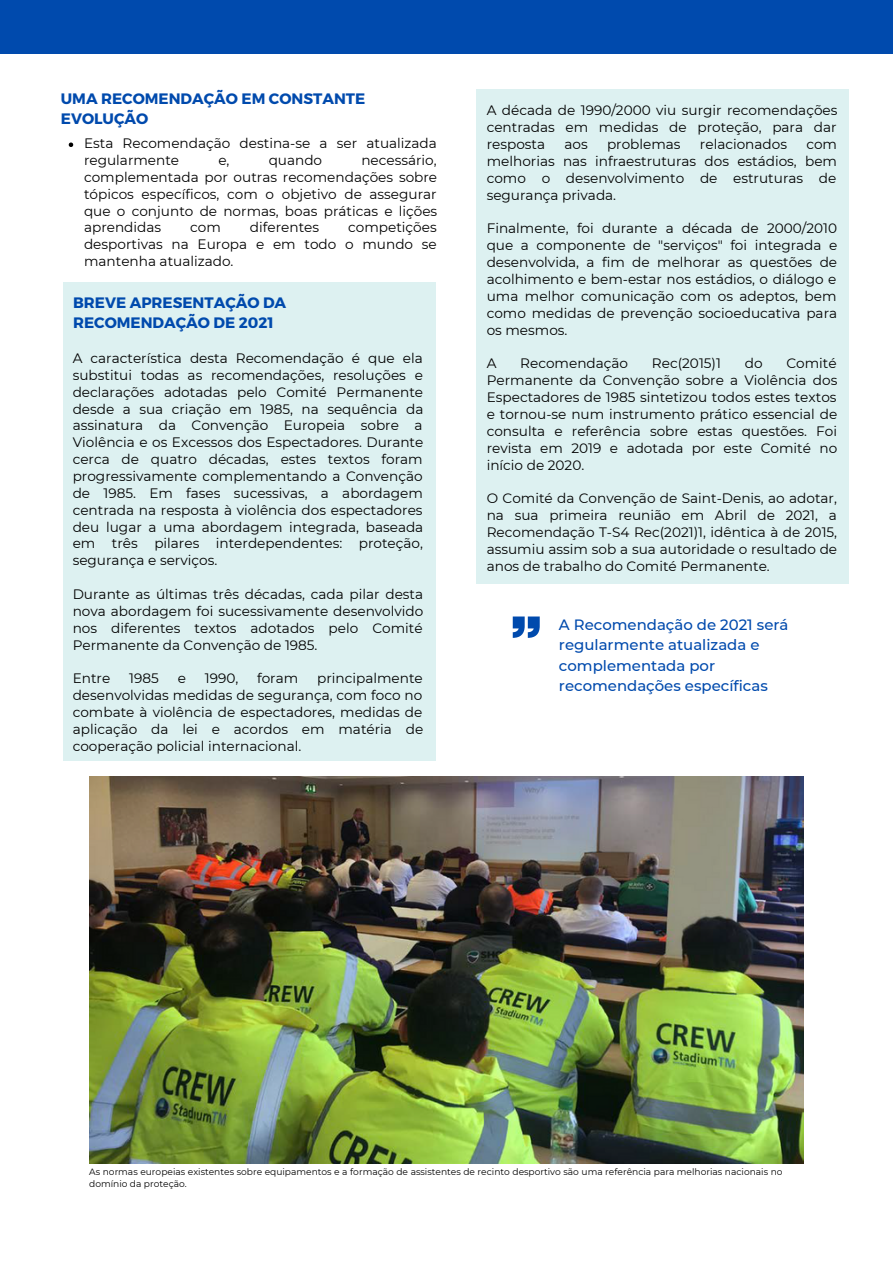
<style>
.page{position:relative;width:893px;height:1264px;background:#fff}
.page>*{position:absolute;margin:0;border:0;box-sizing:border-box;transform-origin:0 0}
.t1{font:700 15.15px/20.2px "Montserrat";color:#004aad}
.t2{font:500 14.85px/20.2px "Montserrat";color:#004aad}
.t3{font:13.65px/16.8px "Montserrat";color:#000;text-align:justify}
.t4{font:9.15px/12.1px "Montserrat";color:#000}
</style>
<div class="page">
<div style="left:0;top:0;width:892px;height:53px;background:#004aad"></div>
<div style="left:63px;top:283px;width:372px;height:477px;background:#ddf1f1"></div>
<div style="left:476px;top:89px;width:372px;height:495px;background:#ddf1f1"></div>
<svg style="left:512px;top:616px;width:27px;height:22px"></svg>
<img style="left:89px;top:776px;width:714px;height:386px">
<svg style="left:69px;top:142px;width:4px;height:5px"></svg>
<p class="t1" style="left:61px;top:87px;width:306px">UMA RECOMENDAÇÃO EM CONSTANTE<br>EVOLUÇÃO</p>
<p class="t3" style="left:84px;top:135px;width:354px">Esta Recomendação destina-se a ser atualizada regularmente</p>
<p class="t3" style="left:84px;top:152px;width:355px;text-indent:277px">necessário, complementada por outras recomendações sobre tópicos específicos, com o objetivo de assegurar que o conjunto de normas, boas práticas e lições aprendidas</p>
<p class="t3" style="left:218px;top:152px;width:13px">e,</p>
<p class="t3" style="left:269px;top:152px;width:55px">quando</p>
<p class="t3" style="left:190px;top:219px;width:32px">com</p>
<p class="t3" style="left:250px;top:219px;width:71px">diferentes</p>
<p class="t3" style="left:84px;top:219px;width:354px;text-indent:264px">competições desportivas na Europa e em todo o mundo se mantenha atualizado.</p>
<p class="t1" style="left:73px;top:291px;width:214px">BREVE APRESENTAÇÃO DA<br>RECOMENDAÇÃO DE 2021</p>
<p class="t3" style="left:73px;top:349px;width:352px">A característica desta Recomendação é que ela substitui todas as recomendações, resoluções e declarações adotadas pelo Comité Permanente desde a sua criação em 1985, na sequência da assinatura da Convenção Europeia sobre a Violência e os Excessos dos Espectadores. Durante cerca de quatro décadas, estes textos foram progressivamente complementando a Convenção de 1985. Em fases sucessivas, a abordagem centrada na resposta à violência dos espectadores deu lugar a uma abordagem integrada, baseada em três pilares interdependentes: proteção, segurança e serviços.</p>
<p class="t3" style="left:73px;top:585px;width:352px">Durante as últimas três décadas, cada pilar desta nova abordagem foi sucessivamente desenvolvido nos diferentes textos adotados pelo Comité Permanente da Convenção de 1985.</p>
<p class="t3" style="left:73px;top:670px;width:39px">Entre</p>
<p class="t3" style="left:129px;top:670px;width:31px">1985</p>
<p class="t3" style="left:178px;top:670px;width:10px">e</p>
<p class="t3" style="left:205px;top:670px;width:35px">1990,</p>
<p class="t3" style="left:257px;top:670px;width:43px">foram</p>
<p class="t3" style="left:73px;top:670px;width:352px;text-indent:244px">principalmente desenvolvidas medidas de segurança, com foco no combate à violência de espectadores, medidas de aplicação da lei e acordos em matéria de cooperação policial internacional.</p>
<p class="t3" style="left:486px;top:102px;width:352px">A década de 1990/2000 viu surgir recomendações centradas em medidas de proteção, para dar resposta</p>
<p class="t3" style="left:564px;top:136px;width:25px">aos</p>
<p class="t3" style="left:607px;top:136px;width:75px">problemas</p>
<p class="t3" style="left:700px;top:136px;width:89px">relacionados</p>
<p class="t3" style="left:486px;top:136px;width:352px;text-indent:319px">com melhorias nas infraestruturas dos estádios, bem como o desenvolvimento de estruturas de segurança privada.</p>
<p class="t3" style="left:486px;top:220px;width:352px">Finalmente, foi durante a década de 2000/2010 que a componente de "serviços" foi integrada e desenvolvida, a fim de melhorar as questões de acolhimento e bem-estar nos estádios, o diálogo e uma melhor comunicação com os adeptos, bem como medidas de prevenção socioeducativa para os mesmos.</p>
<p class="t3" style="left:486px;top:355px;width:11px">A</p>
<p class="t3" style="left:520px;top:355px;width:109px">Recomendação</p>
<p class="t3" style="left:652px;top:355px;width:71px">Rec(2015)1</p>
<p class="t3" style="left:744px;top:355px;width:19px">do</p>
<p class="t3" style="left:486px;top:355px;width:352px;text-indent:300px">Comité Permanente da Convenção sobre a Violência dos Espectadores de 1985 sintetizou todos estes textos e tornou-se num instrumento prático essencial de consulta e referência sobre estas questões. Foi revista em 2019 e adotada por este Comité no início de 2020.</p>
<p class="t3" style="left:486px;top:490px;width:352px">O Comité da Convenção de Saint-Denis, ao adotar, na sua primeira reunião em Abril de 2021, a Recomendação T-S4 Rec(2021)1, idêntica à de 2015, assumiu assim sob a sua autoridade o resultado de anos de trabalho do Comité Permanente.</p>
<p class="t2" style="left:559px;top:614px;width:231px">A Recomendação de 2021 será regularmente atualizada e complementada por recomendações específicas</p>
<p class="t4" style="left:89px;top:1165px;width:694px">As normas europeias existentes sobre equipamentos e a formação de assistentes de recinto desportivo são uma referência para melhorias nacionais no domínio da proteção.</p>
</div>
